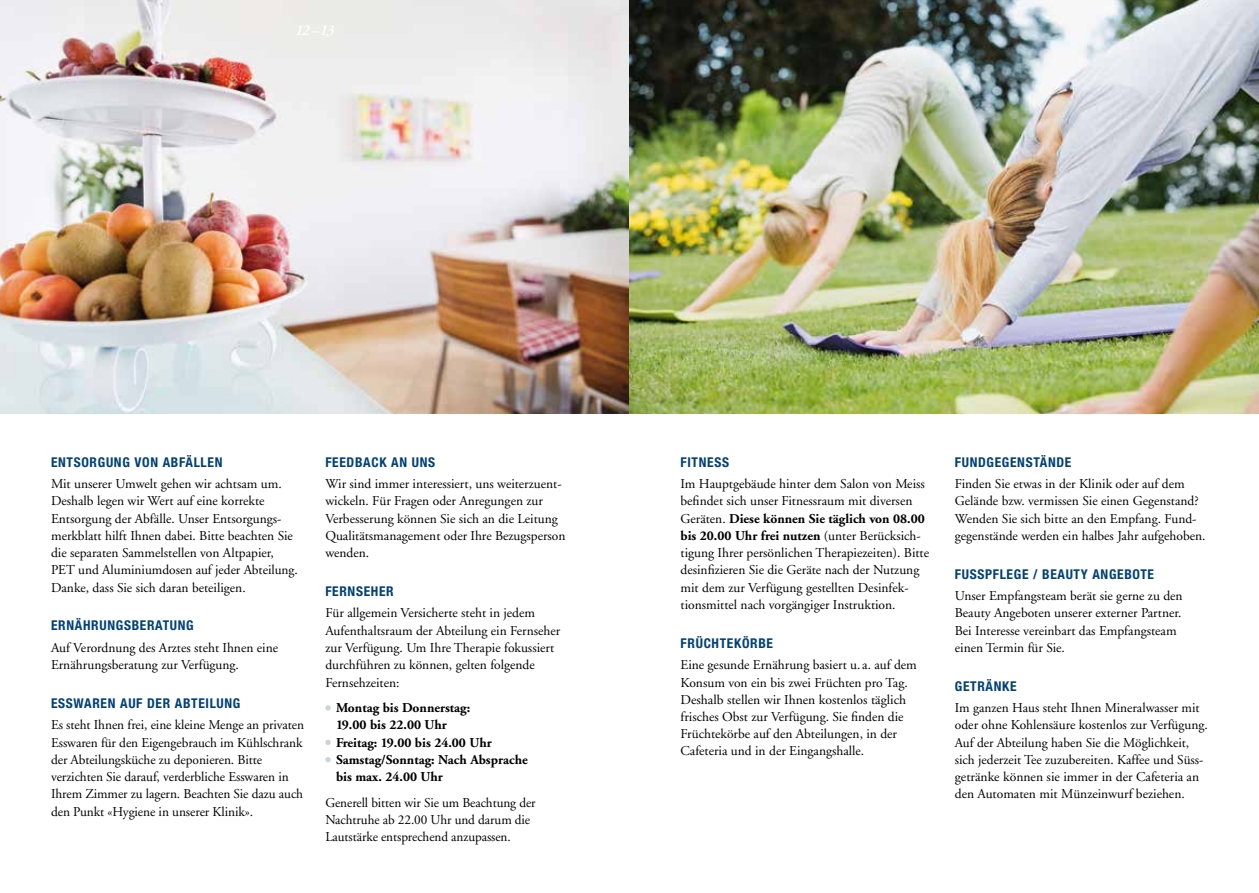
<style>
.page{position:relative;width:1259px;height:893px;background:#fff}
.page>*{position:absolute;margin:0;border:0;box-sizing:border-box;transform-origin:0 0}
.t1{font:italic 600 15px "Adobe Garamond";color:#fff}
.t2{font:13.5px/17.2px "Adobe Garamond";color:#000}
.t3{font:700 condensed 13.5px "Helvetica Neue LT Pro";letter-spacing:.05em;color:#004177}
.t4{font:700 13.5px/17.2px "Adobe Garamond";color:#000}
.s1{font-weight:700}
</style>
<div class="page">
<img style="left:0;top:0;width:629px;height:414px">
<img style="left:629px;top:0;width:630px;height:414px">
<svg style="left:325px;top:705px;width:6px;height:5px"></svg>
<svg style="left:325px;top:740px;width:6px;height:5px"></svg>
<svg style="left:325px;top:757px;width:6px;height:5px"></svg>
<p class="t1" style="left:295px;top:22px;width:40px">12 –13</p>
<p class="t3" style="left:51px;top:454px;width:173px">ENTSORGUNG VON ABFÄLLEN</p>
<p class="t2" style="left:51px;top:476px;width:248px">Mit unserer Umwelt gehen wir achtsam um.<br>Deshalb legen wir Wert auf eine korrekte Entsorgung der Abfälle. Unser Entsorgungs&shy;merkblatt hilft Ihnen dabei. Bitte beachten Sie die separaten Sammelstellen von Altpapier, PET und Aluminiumdosen auf jeder Abteilung.<br>Danke, dass Sie sich daran beteiligen.</p>
<p class="t3" style="left:51px;top:618px;width:144px">ERNÄHRUNGSBERATUNG</p>
<p class="t2" style="left:51px;top:639px;width:229px">Auf Verordnung des Arztes steht Ihnen eine<br>Ernährungsberatung zur Verfügung.</p>
<p class="t3" style="left:51px;top:695px;width:191px">ESSWAREN AUF DER ABTEILUNG</p>
<p class="t2" style="left:51px;top:717px;width:254px">Es steht Ihnen frei, eine kleine Menge an privaten Esswaren für den Eigengebrauch im Kühlschrank der Abteilungsküche zu deponieren. Bitte verzichten Sie darauf, verderbliche Esswaren in Ihrem Zimmer zu lagern. Beachten Sie dazu auch den Punkt «Hygiene in unserer Klinik».</p>
<p class="t3" style="left:325px;top:454px;width:111px">FEEDBACK AN UNS</p>
<p class="t2" style="left:325px;top:476px;width:242px">Wir sind immer interessiert, uns weiterzuent&shy;wickeln. Für Fragen oder Anregungen zur Verbesserung können Sie sich an die Leitung Qualitätsmanagement oder Ihre Bezugsperson wenden.</p>
<p class="t3" style="left:325px;top:583px;width:70px">FERNSEHER</p>
<p class="t2" style="left:325px;top:605px;width:236px">Für allgemein Versicherte steht in jedem Aufenthaltsraum der Abteilung ein Fernseher zur Verfügung. Um Ihre Therapie fokussiert durchführen zu können, gelten folgende Fernsehzeiten:</p>
<p class="t4" style="left:336px;top:700px;width:193px">Montag bis Donnerstag:<br>19.00 bis 22.00 Uhr<br>Freitag: 19.00 bis 24.00 Uhr<br>Samstag/Sonntag: Nach Absprache bis max. 24.00 Uhr</p>
<p class="t2" style="left:325px;top:794px;width:212px">Generell bitten wir Sie um Beachtung der<br>Nachtruhe ab 22.00 Uhr und darum die<br>Lautstärke entsprechend anzupassen.</p>
<p class="t3" style="left:680px;top:454px;width:50px">FITNESS</p>
<p class="t2" style="left:680px;top:476px;width:250px">Im Hauptgebäude hinter dem Salon von Meiss befindet sich unser Fitnessraum mit diversen Geräten. <span class="s1">Diese können Sie täglich von 08.00 bis 20.00 Uhr frei nutzen</span> (unter Berücksich&shy;tigung Ihrer persönlichen Therapiezeiten). Bitte desinfizieren Sie die Geräte nach der Nutzung mit dem zur Verfügung gestellten Desinfek&shy;tionsmittel nach vorgängiger Instruktion.</p>
<p class="t3" style="left:680px;top:635px;width:94px">FRÜCHTEKÖRBE</p>
<p class="t2" style="left:680px;top:657px;width:238px">Eine gesunde Ernährung basiert u. a. auf dem Konsum von ein bis zwei Früchten pro Tag.<br>Deshalb stellen wir Ihnen kostenlos täglich frisches Obst zur Verfügung. Sie finden die Früchtekörbe auf den Abteilungen, in der Cafeteria und in der Eingangshalle.</p>
<p class="t3" style="left:955px;top:454px;width:118px">FUNDGEGENSTÄNDE</p>
<p class="t2" style="left:955px;top:476px;width:252px">Finden Sie etwas in der Klinik oder auf dem Gelände bzw. vermissen Sie einen Gegenstand?<br>Wenden Sie sich bitte an den Empfang. Fund&shy;gegenstände werden ein halbes Jahr aufgehoben.</p>
<p class="t3" style="left:955px;top:566px;width:201px">FUSSPFLEGE / BEAUTY ANGEBOTE</p>
<p class="t2" style="left:955px;top:588px;width:229px">Unser Empfangsteam berät sie gerne zu den Beauty Angeboten unserer externer Partner.<br>Bei Interesse vereinbart das Empfangsteam einen Termin für Sie.</p>
<p class="t3" style="left:955px;top:678px;width:63px">GETRÄNKE</p>
<p class="t2" style="left:955px;top:700px;width:255px">Im ganzen Haus steht Ihnen Mineralwasser mit oder ohne Kohlensäure kostenlos zur Verfügung.<br>Auf der Abteilung haben Sie die Möglichkeit, sich jederzeit Tee zuzubereiten. Kaffee und Süss&shy;getränke können sie immer in der Cafeteria an den Automaten mit Münzeinwurf beziehen.</p>
</div>
